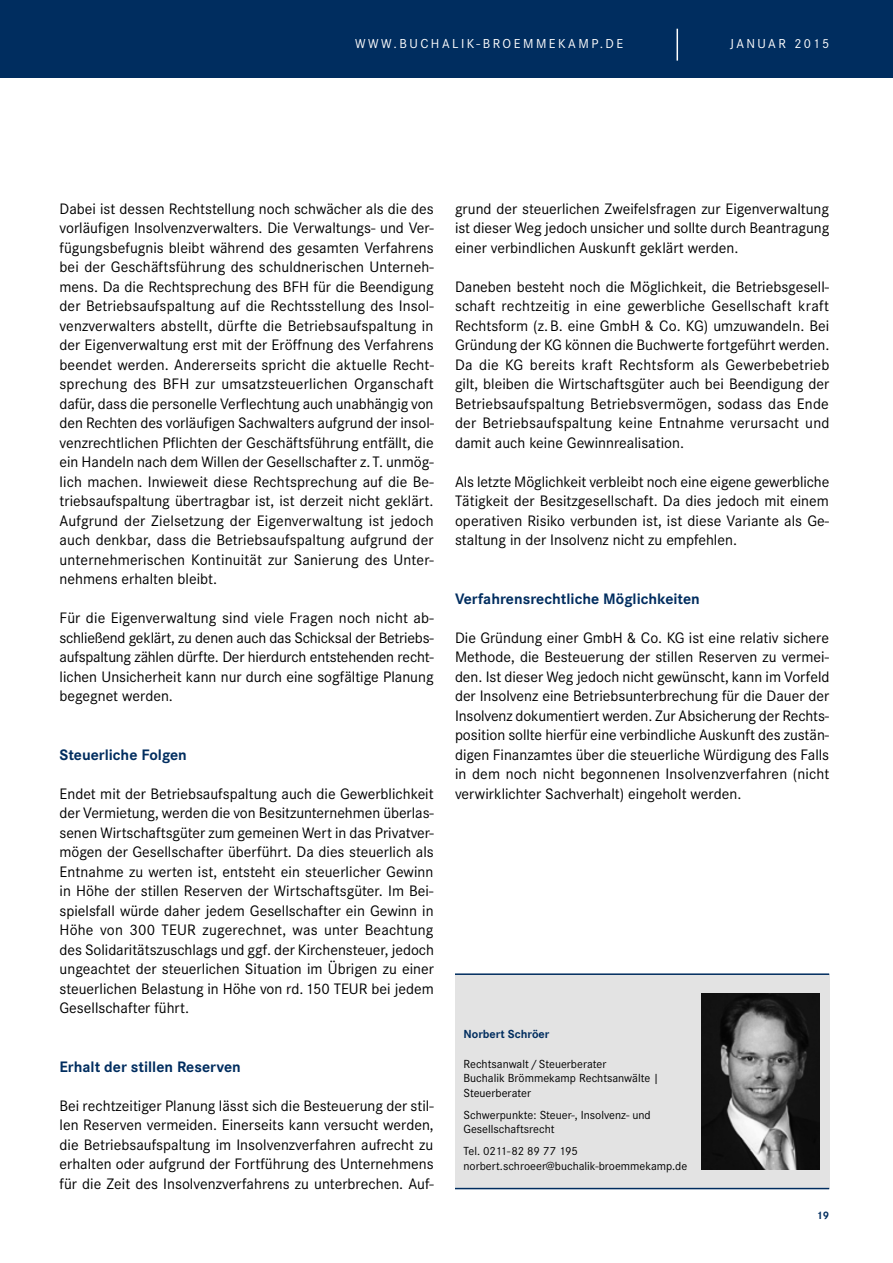
<style>
.page{position:relative;width:893px;height:1263px;background:#fff}
.page>*{position:absolute;margin:0;border:0;box-sizing:border-box;transform-origin:0 0}
.t1{font:15.75px/19.5px "Corporate S";color:#000;text-align:justify}
.t2{font:700 15.75px "Corporate S";color:#002d5f}
.t3{font:13.5px "Corporate S";letter-spacing:.16em;color:#fff}
.t4{font:12.15px/14.5px "Corporate S";color:#000}
.t5{font:700 12.15px "Corporate S";color:#002d5f}
.t6{font:700 11.25px "Corporate S";color:#002d5f}
</style>
<div class="page">
<div style="left:455px;top:974px;width:374px;height:214px;background:#e3e3e3"></div>
<img style="left:701px;top:994px;width:118px;height:175px">
<hr style="left:455px;top:973px;width:374px;height:2px;background:#002d5f">
<hr style="left:455px;top:1188px;width:374px;height:1px;background:#002d5f">
<div style="left:0;top:0;width:893px;height:78px;background:#002d5f"></div>
<hr style="left:676px;top:29px;width:2px;height:32px;background:#fff">
<p class="t3" style="left:355px;top:35px;width:13px">www</p>
<p class="t3" style="left:394px;top:35px;width:47px">.bu chalik</p>
<p class="t3" style="left:477px;top:35px;width:18px">-broemmekamp</p>
<p class="t3" style="left:600px;top:35px;width:10px">.dejanuar</p>
<p class="t3" style="left:794px;top:35px;width:36px">2015</p>
<p class="t1" style="left:60px;top:199px;width:376px">Dabei ist dessen Rechtstellung noch schwächer als die des vorläufigen Insolvenzverwalters. Die Verwaltungs- und Ver&shy;fügungsbefugnis bleibt während des gesamten Verfahrens bei der Geschäftsführung des schuldnerischen Unterneh&shy;mens. Da die Rechtsprechung des BFH für die Beendigung der Betriebsaufspaltung auf die Rechtsstellung des Insol&shy;venzverwalters abstellt, dürfte die Betriebsaufspaltung in der Eigenverwaltung erst mit der Eröffnung des Verfahrens beendet werden. Andererseits spricht die aktuelle Recht&shy;sprechung des BFH zur umsatzsteuerlichen Organschaft dafür, dass die personelle Verflechtung auch unabhängig von den Rechten des vorläufigen Sachwalters aufgrund der insol&shy;venzrechtlichen Pflichten der Geschäftsführung entfällt, die ein Handeln nach dem Willen der Gesellschafter z. T. unmög&shy;lich machen. Inwieweit diese Rechtsprechung auf die Be&shy;triebsaufspaltung übertragbar ist, ist derzeit nicht geklärt.<br>Aufgrund der Zielsetzung der Eigenverwaltung ist jedoch auch denkbar, dass die Betriebsaufspaltung aufgrund der unternehmerischen Kontinuität zur Sanierung des Unter&shy;nehmens erhalten bleibt.</p>
<p class="t1" style="left:60px;top:608px;width:376px">Für die Eigenverwaltung sind viele Fragen noch nicht ab&shy;schließend geklärt, zu denen auch das Schicksal der Betriebs&shy;aufspaltung zählen dürfte. Der hierdurch entstehenden recht&shy;lichen Unsicherheit kann nur durch eine sogfältige Planung begegnet werden.</p>
<p class="t2" style="left:60px;top:745px;width:129px">Steuerliche Folgen</p>
<p class="t1" style="left:60px;top:784px;width:376px">Endet mit der Betriebsaufspaltung auch die Gewerblichkeit der Vermietung, werden die von Besitzunternehmen überlas&shy;senen Wirtschaftsgüter zum gemeinen Wert in das Privatver&shy;mögen der Gesellschafter überführt. Da dies steuerlich als Entnahme zu werten ist, entsteht ein steuerlicher Gewinn in Höhe der stillen Reserven der Wirtschaftsgüter. Im Bei&shy;spielsfall würde daher jedem Gesellschafter ein Gewinn in Höhe von 300 TEUR zugerechnet, was unter Beachtung des Solidaritätszuschlags und ggf. der Kirchensteuer, jedoch ungeachtet der steuerlichen Situation im Übrigen zu einer steuerlichen Belastung in Höhe von rd.150 TEUR bei jedem Gesellschafter führt.</p>
<p class="t2" style="left:60px;top:1057px;width:183px">Erhalt der stillen Reserven</p>
<p class="t1" style="left:60px;top:1096px;width:376px">Bei rechtzeitiger Planung lässt sich die Besteuerung der stil&shy;len Reserven vermeiden. Einerseits kann versucht werden, die Betriebsaufspaltung im Insolvenzverfahren aufrecht zu erhalten oder aufgrund der Fortführung des Unternehmens für die Zeit des Insolvenzverfahrens zu unterbrechen. Auf-</p>
<p class="t1" style="left:455px;top:199px;width:376px">grund der steuerlichen Zweifelsfragen zur Eigenverwaltung ist dieser Weg jedoch unsicher und sollte durch Beantragung einer verbindlichen Auskunft geklärt werden.</p>
<p class="t1" style="left:455px;top:277px;width:376px">Daneben besteht noch die Möglichkeit, die Betriebsgesell&shy;schaft rechtzeitig in eine gewerbliche Gesellschaft kraft Rechtsform (z. B. eine GmbH &amp; Co. KG) umzuwandeln. Bei Gründung der KG können die Buchwerte fortgeführt werden.<br>Da die KG bereits kraft Rechtsform als Gewerbebetrieb gilt, bleiben die Wirtschaftsgüter auch bei Beendigung der Betriebsaufspaltung Betriebsvermögen, sodass das Ende der Betriebsaufspaltung keine Entnahme verursacht und damit auch keine Gewinnrealisation.</p>
<p class="t1" style="left:455px;top:472px;width:376px">Als letzte Möglichkeit verbleibt noch eine eigene gewerbliche Tätigkeit der Besitzgesellschaft. Da dies jedoch mit einem operativen Risiko verbunden ist, ist diese Variante als Ge&shy;staltung in der Insolvenz nicht zu empfehlen.</p>
<p class="t2" style="left:455px;top:589px;width:246px">Verfahrensrechtliche Möglichkeiten</p>
<p class="t1" style="left:455px;top:628px;width:376px">Die Gründung einer GmbH &amp; Co. KG ist eine relativ sichere Methode, die Besteuerung der stillen Reserven zu vermei&shy;den. Ist dieser Weg jedoch nicht gewünscht, kann im Vorfeld der Insolvenz eine Betriebsunterbrechung für die Dauer der Insolvenz dokumentiert werden. Zur Absicherung der Rechts&shy;position sollte hierfür eine verbindliche Auskunft des zustän&shy;digen Finanzamtes über die steuerliche Würdigung des Falls in dem noch nicht begonnenen Insolvenzverfahren (nicht verwirklichter Sachverhalt) eingeholt werden.</p>
<p class="t5" style="left:463px;top:1027px;width:87px">Norbert Schröer</p>
<p class="t4" style="left:463px;top:1056px;width:197px">Rechtsanwalt/Steuerberater<br>Buchalik Brömmekamp Rechtsanwälte |<br>Steuerberater</p>
<p class="t4" style="left:463px;top:1107px;width:189px">Schwerpunkte: Steuer-, Insolvenz- und<br>Gesellschaftsrecht</p>
<p class="t4" style="left:463px;top:1144px;width:225px">Tel. 0211- 82 89 77 195 norbert.schroeer@buchalik-broemmekamp.de</p>
<p class="t6" style="left:816px;top:1209px;width:14px">19</p>
</div>
